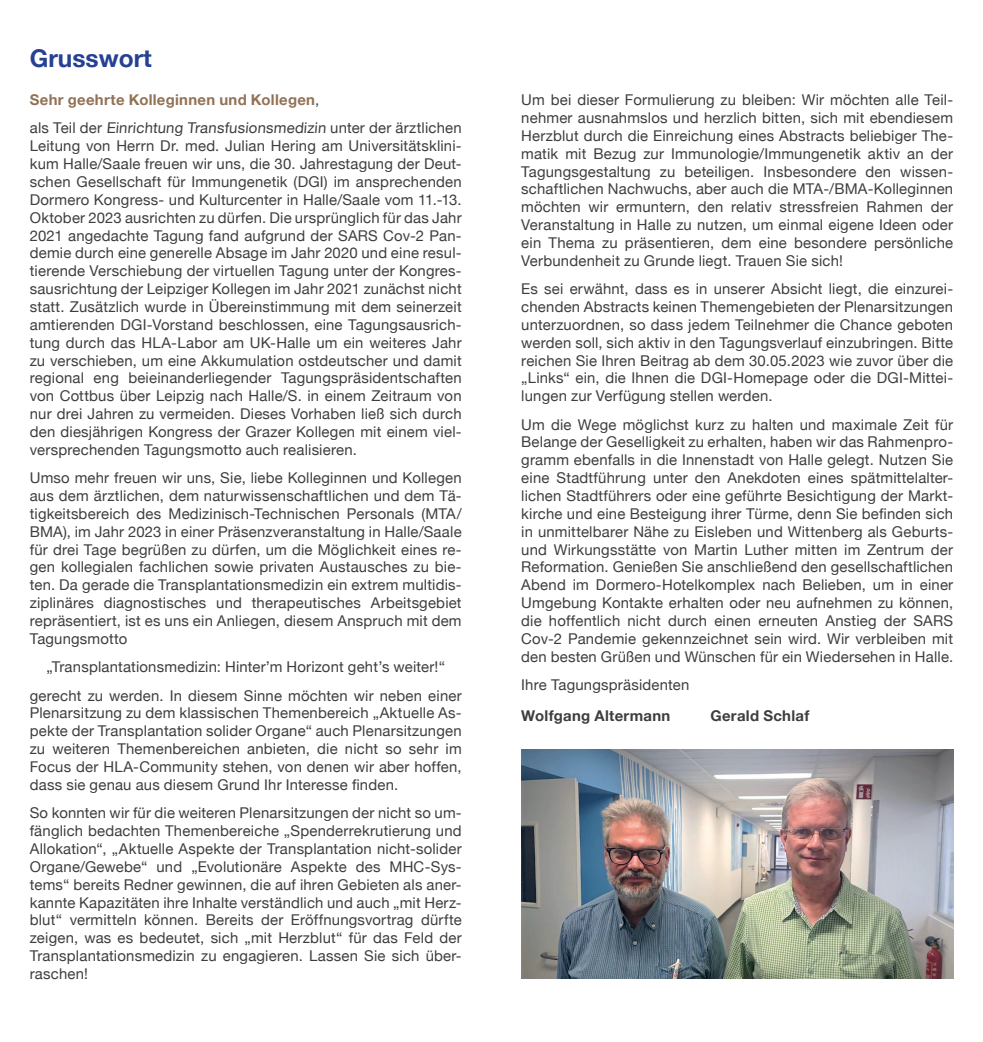
<style>
.page{position:relative;width:983px;height:1042px;background:#fff}
.page>*{position:absolute;margin:0;border:0;box-sizing:border-box;transform-origin:0 0}
.Headline{font:700 24.5px "Helvetica Neue";color:#264194}
.Grußwort_Fließtext{font:14.88px/17.8px "Helvetica Neue";letter-spacing:.015em;color:#3e3e3f;text-align:justify}
.Grußwort_Fließtext-2{font:700 14.88px "Helvetica Neue";letter-spacing:.02em;color:#917256}
.Grußwort_Fließtext-3{font:700 14.88px "Helvetica Neue";letter-spacing:.02em;color:#3e3e3f}
.s1{font-weight:400;color:#3e3e3f}
</style>
<div class="page">
<img style="left:521px;top:749px;width:431px;height:230px">
<p class="Headline" style="left:30px;top:43px;width:124px">Grusswort</p>
<p class="Grußwort_Fließtext-2" style="left:30px;top:91px;width:291px">Sehr geehrte Kolleginnen und Kollegen<span class="s1">,</span></p>
<p class="Grußwort_Fließtext" style="left:30px;top:119px;width:433px">als Teil der Einrichtung Transfusionsmedizin unter der ärztlichen Leitung von Herrn Dr. med. Julian Hering am Universitätsklini&shy;kum Halle/Saale freuen wir uns, die 30. Jahrestagung der Deut&shy;schen Gesellschaft für Immungenetik (DGI) im ansprechenden Dormero Kongress- und Kulturcenter in Halle/Saale vom 11.-13.<br>Oktober 2023 ausrichten zu dürfen. Die ursprünglich für das Jahr 2021 angedachte Tagung fand aufgrund der SARS Cov-2 Pan&shy;demie durch eine generelle Absage im Jahr 2020 und eine resul&shy;tierende Verschiebung der virtuellen Tagung unter der Kongres&shy;sausrichtung der Leipziger Kollegen im Jahr 2021 zunächst nicht statt. Zusätzlich wurde in Übereinstimmung mit dem seinerzeit amtierenden DGI-Vorstand beschlossen, eine Tagungsausrich&shy;tung durch das HLA-Labor am UK-Halle um ein weiteres Jahr zu verschieben, um eine Akkumulation ostdeutscher und damit regional eng beieinanderliegender Tagungspräsidentschaften von Cottbus über Leipzig nach Halle/S. in einem Zeitraum von nur drei Jahren zu vermeiden. Dieses Vorhaben ließ sich durch den diesjährigen Kongress der Grazer Kollegen mit einem viel&shy;versprechenden Tagungsmotto auch realisieren.</p>
<p class="Grußwort_Fließtext" style="left:30px;top:469px;width:433px">Umso mehr freuen wir uns, Sie, liebe Kolleginnen und Kollegen aus dem ärztlichen, dem naturwissenschaftlichen und dem Tä&shy;tigkeitsbereich des Medizinisch-Technischen Personals (MTA/ BMA), im Jahr 2023 in einer Präsenzveranstaltung in Halle/Saale für drei Tage begrüßen zu dürfen, um die Möglichkeit eines re&shy;gen kollegialen fachlichen sowie privaten Austausches zu bie&shy;ten. Da gerade die Transplantationsmedizin ein extrem multidis&shy;ziplinäres diagnostisches und therapeutisches Arbeitsgebiet repräsentiert, ist es uns ein Anliegen, diesem Anspruch mit dem Tagungsmotto</p>
<p class="Grußwort_Fließtext" style="left:46px;top:658px;width:400px">„Transplantationsmedizin: Hinter’m Horizont geht’s weiter!“</p>
<p class="Grußwort_Fließtext" style="left:30px;top:686px;width:433px">gerecht zu werden. In diesem Sinne möchten wir neben einer Plenarsitzung zu dem klassischen Themenbereich „Aktuelle As&shy;pekte der Transplantation solider Organe“ auch Plenarsitzungen zu weiteren Themenbereichen anbieten, die nicht so sehr im Focus der HLA-Community stehen, von denen wir aber hoffen, dass sie genau aus diesem Grund Ihr Interesse finden.</p>
<p class="Grußwort_Fließtext" style="left:30px;top:804px;width:433px">So konnten wir für die weiteren Plenarsitzungen der nicht so um&shy;fänglich bedachten Themenbereiche „Spenderrekrutierung und Allokation“, „Aktuelle Aspekte der Transplantation nicht-solider Organe/Gewebe“ und „Evolutionäre Aspekte des MHC-Sys&shy;tems“ bereits Redner gewinnen, die auf ihren Gebieten als aner&shy;kannte Kapazitäten ihre Inhalte verständlich und auch „mit Herz&shy;blut“ vermitteln können. Bereits der Eröffnungsvortrag dürfte zeigen, was es bedeutet, sich „mit Herzblut“ für das Feld der Transplantationsmedizin zu engagieren. Lassen Sie sich über&shy;raschen!</p>
<p class="Grußwort_Fließtext" style="left:521px;top:91px;width:433px">Um bei dieser Formulierung zu bleiben: Wir möchten alle Teil&shy;nehmer ausnahmslos und herzlich bitten, sich mit ebendiesem Herzblut durch die Einreichung eines Abstracts beliebiger The&shy;matik mit Bezug zur Immunologie/Immungenetik aktiv an der Tagungsgestaltung zu beteiligen. Insbesondere den wissen&shy;schaftlichen Nachwuchs, aber auch die MTA-/BMA-Kolleginnen möchten wir ermuntern, den relativ stressfreien Rahmen der Veranstaltung in Halle zu nutzen, um einmal eigene Ideen oder ein Thema zu präsentieren, dem eine besondere persönliche Verbundenheit zu Grunde liegt. Trauen Sie sich!</p>
<p class="Grußwort_Fließtext" style="left:521px;top:280px;width:433px">Es sei erwähnt, dass es in unserer Absicht liegt, die einzurei&shy;chenden Abstracts keinen Themengebieten der Plenarsitzungen unterzuordnen, so dass jedem Teilnehmer die Chance geboten werden soll, sich aktiv in den Tagungsverlauf einzubringen. Bitte reichen Sie Ihren Beitrag ab dem 30.05.2023 wie zuvor über die „Links“ ein, die Ihnen die DGI-Homepage oder die DGI-Mittei&shy;lungen zur Verfügung stellen werden.</p>
<p class="Grußwort_Fließtext" style="left:521px;top:415px;width:433px">Um die Wege möglichst kurz zu halten und maximale Zeit für Belange der Geselligkeit zu erhalten, haben wir das Rahmenpro&shy;gramm ebenfalls in die Innenstadt von Halle gelegt. Nutzen Sie eine Stadtführung unter den Anekdoten eines spätmittelalter&shy;lichen Stadtführers oder eine geführte Besichtigung der Markt&shy;kirche und eine Besteigung ihrer Türme, denn Sie befinden sich in unmittelbarer Nähe zu Eisleben und Wittenberg als Geburts&shy;und Wirkungsstätte von Martin Luther mitten im Zentrum der Reformation. Genießen Sie anschließend den gesellschaftlichen Abend im Dormero-Hotelkomplex nach Belieben, um in einer Umgebung Kontakte erhalten oder neu aufnehmen zu können, die hoffentlich nicht durch einen erneuten Anstieg der SARS Cov-2 Pandemie gekennzeichnet sein wird. Wir verbleiben mit den besten Grüßen und Wünschen für ein Wiedersehen in Halle.</p>
<p class="Grußwort_Fließtext" style="left:521px;top:676px;width:169px">Ihre Tagungspräsidenten</p>
<p class="Grußwort_Fließtext-3" style="left:521px;top:706px;width:150px">Wolfgang Altermann</p>
<p class="Grußwort_Fließtext-3" style="left:710px;top:706px;width:100px">Gerald Schlaf</p>
</div>
